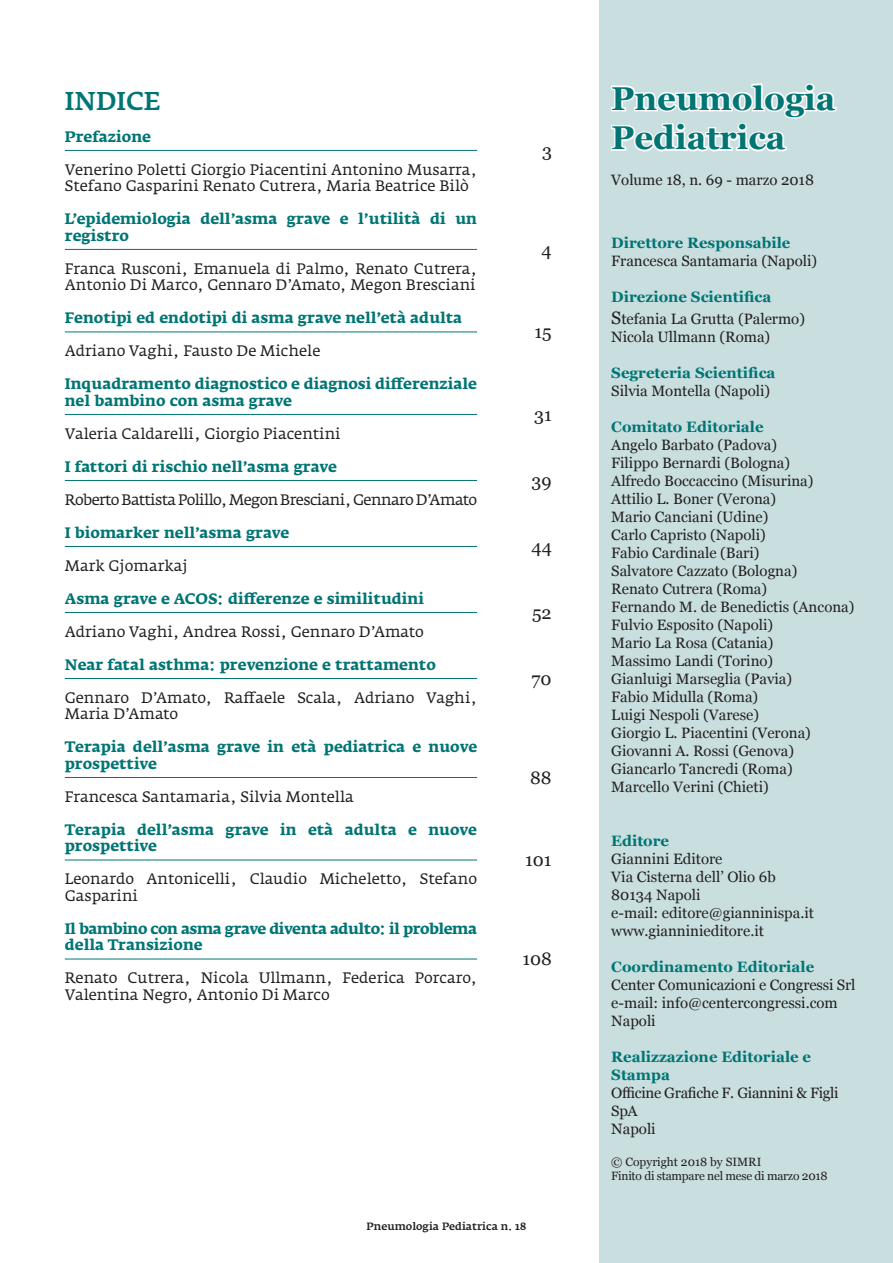
<style>
.page{position:relative;width:893px;height:1263px;background:#fff}
.page>*{position:absolute;margin:0;border:0;box-sizing:border-box;transform-origin:0 0}
.t1{font:700 33px/39.6px "Georgia";color:#007574}
.t2{font:500 25.5px "Fedra Serif A Pro";color:#007574}
.t3{font:18px "Georgia";color:#231f20}
.t4{font:15px/18px "Georgia";color:#231f20}
.t5{font:15px/16.5px "Fedra Serif A Pro";color:#231f20}
.t6{font:700 15px/16.5px "Fedra Serif A Pro";color:#007574}
.t7{font:700 15px/18px "Georgia";color:#007574}
.t8{font:700 15px/16.5px "Fedra Serif A Pro";letter-spacing:-.03em;color:#007574}
.t9{font:15px "Fedra Serif A Pro";letter-spacing:-.04em;color:#231f20}
.t10{font:15px/18px "Georgia";letter-spacing:-.02em;color:#231f20}
.t11{font:12px/14.4px "Georgia";letter-spacing:-.02em;color:#231f20}
.t12{font:500 10.5px "Fedra Serif A Pro";color:#231f20}
.s1{font-weight:700;color:#007574}
.s2{font-size:18px}
</style>
<div class="page">
<div style="left:599px;top:0;width:294px;height:1263px;background:#c9dedf"></div>
<svg style="left:611px;top:83px;width:226px;height:69px"></svg>
<hr style="left:65px;top:150px;width:412px;height:1px;background:#007574">
<hr style="left:65px;top:249px;width:412px;height:1px;background:#007574">
<hr style="left:65px;top:332px;width:412px;height:1px;background:#007574">
<hr style="left:65px;top:414px;width:412px;height:1px;background:#007574">
<hr style="left:65px;top:480px;width:412px;height:1px;background:#007574">
<hr style="left:65px;top:546px;width:412px;height:1px;background:#007574">
<hr style="left:65px;top:612px;width:412px;height:1px;background:#007574">
<hr style="left:65px;top:678px;width:412px;height:1px;background:#007574">
<hr style="left:65px;top:777px;width:412px;height:1px;background:#007574">
<hr style="left:65px;top:860px;width:412px;height:1px;background:#007574">
<hr style="left:65px;top:959px;width:412px;height:1px;background:#007574">
<h2 class="t2" style="left:65px;top:85px;width:97px">INDICE</h2>
<h1 class="t1" style="left:611px;top:77px;width:226px">Pneumologia<br>Pediatrica</h1>
<p class="t4" style="left:611px;top:171px;width:204px">Volume 18, n. 69 - marzo 2018</p>
<p class="t6" style="left:65px;top:128px;width:88px">Prefazione</p>
<p class="t5" style="left:65px;top:161px;width:414px">Venerino Poletti Giorgio Piacentini Antonino Musarra,<br>Stefano Gasparini Renato Cutrera, Maria Beatrice Bilò</p>
<p class="t6" style="left:65px;top:211px;width:414px">L’epidemiologia dell’asma grave e l’utilità di un registro</p>
<p class="t5" style="left:65px;top:260px;width:414px">Franca Rusconi, Emanuela di Palmo, Renato Cutrera,<br>Antonio Di Marco, Gennaro D’Amato, Megon Bresciani</p>
<p class="t6" style="left:65px;top:310px;width:399px">Fenotipi ed endotipi di asma grave nell’età adulta</p>
<p class="t5" style="left:65px;top:343px;width:257px">Adriano Vaghi, Fausto De Michele</p>
<p class="t6" style="left:65px;top:376px;width:414px">Inquadramento diagnostico e diagnosi differenziale nel bambino con asma grave</p>
<p class="t5" style="left:65px;top:425px;width:277px">Valeria Caldarelli, Giorgio Piacentini</p>
<p class="t6" style="left:65px;top:458px;width:274px">I fattori di rischio nell’asma grave</p>
<p class="t9" style="left:65px;top:490px;width:414px">Roberto Battista Polillo, Megon Bresciani, Gennaro D’Amato</p>
<p class="t6" style="left:65px;top:524px;width:226px">I biomarker nell’asma grave</p>
<p class="t5" style="left:65px;top:557px;width:125px">Mark Gjomarkaj</p>
<p class="t6" style="left:65px;top:590px;width:361px">Asma grave e ACOS: differenze e similitudini</p>
<p class="t5" style="left:65px;top:623px;width:361px">Adriano Vaghi, Andrea Rossi, Gennaro D’Amato</p>
<p class="t6" style="left:65px;top:656px;width:372px">Near fatal asthma: prevenzione e trattamento</p>
<p class="t5" style="left:65px;top:689px;width:414px">Gennaro D’Amato, Raffaele Scala, Adriano Vaghi,<br>Maria D’Amato</p>
<p class="t6" style="left:65px;top:739px;width:414px">Terapia dell’asma grave in età pediatrica e nuove prospettive</p>
<p class="t5" style="left:65px;top:788px;width:290px">Francesca Santamaria, Silvia Montella</p>
<p class="t6" style="left:65px;top:821px;width:414px">Terapia dell’asma grave in età adulta e nuove prospettive</p>
<p class="t5" style="left:65px;top:871px;width:414px">Leonardo Antonicelli, Claudio Micheletto, Stefano<br>Gasparini</p>
<p class="t8" style="left:65px;top:920px;width:414px">Il bambino con asma grave diventa adulto: il problema della Transizione</p>
<p class="t5" style="left:65px;top:970px;width:414px">Renato Cutrera, Nicola Ullmann, Federica Porcaro,<br>Valentina Negro, Antonio Di Marco</p>
<p class="t3" style="left:542px;top:137px;width:11px">3</p>
<p class="t7" style="left:611px;top:233px;width:181px">Direttore Responsabile</p>
<p class="t4" style="left:611px;top:251px;width:207px">Francesca Santamaria (Napoli)</p>
<p class="t4" style="left:611px;top:285px;width:195px;line-height:21.6px"><span class="s1">Direzione Scientifica<br></span><span class="s2">S</span>tefania La Grutta (Palermo)</p>
<p class="t4" style="left:611px;top:327px;width:160px">Nicola Ullmann (Roma)</p>
<p class="t7" style="left:611px;top:363px;width:166px">Segreteria Scientifica</p>
<p class="t4" style="left:611px;top:381px;width:160px">Silvia Montella (Napoli)</p>
<p class="t7" style="left:611px;top:417px;width:154px">Comitato Editoriale</p>
<p class="t4" style="left:611px;top:435px;width:245px">Angelo Barbato (Padova)<br>Filippo Bernardi (Bologna)<br>Alfredo Boccaccino (Misurina)<br>Attilio L. Boner (Verona)<br>Mario Canciani (Udine)<br>Carlo Capristo (Napoli)<br>Fabio Cardinale (Bari)<br>Salvatore Cazzato (Bologna)<br>Renato Cutrera (Roma)<br>Fernando M. de Benedictis (Ancona)<br>Fulvio Esposito (Napoli)<br>Mario La Rosa (Catania)<br>Massimo Landi (Torino)<br>Gianluigi Marseglia (Pavia)<br>Fabio Midulla (Roma)<br>Luigi Nespoli (Varese)<br>Giorgio L. Piacentini (Verona)<br>Giovanni A. Rossi (Genova)<br>Giancarlo Tancredi (Roma)<br>Marcello Verini (Chieti)</p>
<p class="t3" style="left:541px;top:236px;width:12px">4</p>
<p class="t3" style="left:534px;top:319px;width:19px">15</p>
<p class="t3" style="left:534px;top:401px;width:19px">31</p>
<p class="t3" style="left:531px;top:467px;width:22px">39</p>
<p class="t3" style="left:532px;top:533px;width:22px">44</p>
<p class="t3" style="left:532px;top:599px;width:21px">52</p>
<p class="t3" style="left:531px;top:665px;width:22px">70</p>
<p class="t3" style="left:530px;top:764px;width:23px">88</p>
<p class="t7" style="left:611px;top:831px;width:59px">Editore</p>
<p class="t4" style="left:611px;top:849px;width:204px">Giannini Editore<br>Via Cisterna dell’ Olio 6b<br>80134 Napoli<br>e-mail: editore@gianninispa.it www.gianninieditore.it</p>
<p class="t7" style="left:611px;top:957px;width:204px">Coordinamento Editoriale</p>
<p class="t4" style="left:611px;top:975px;width:246px">Center Comunicazioni e Congressi Srl e-mail: info@centercongressi.com<br>Napoli</p>
<p class="t7" style="left:611px;top:1047px;width:201px">Realizzazione Editoriale e<br>Stampa</p>
<p class="t10" style="left:611px;top:1083px;width:229px">Officine Grafiche F. Giannini &amp; Figli<br>SpA<br>Napoli</p>
<p class="t11" style="left:611px;top:1154px;width:218px">© Copyright 2018 by SIMRI<br>Finito di stampare nel mese di marzo 2018</p>
<p class="t3" style="left:525px;top:847px;width:28px">101</p>
<p class="t3" style="left:522px;top:946px;width:31px">108</p>
<p class="t12" style="left:367px;top:1220px;width:161px">Pneumologia Pediatrica n. 18</p>
</div>
